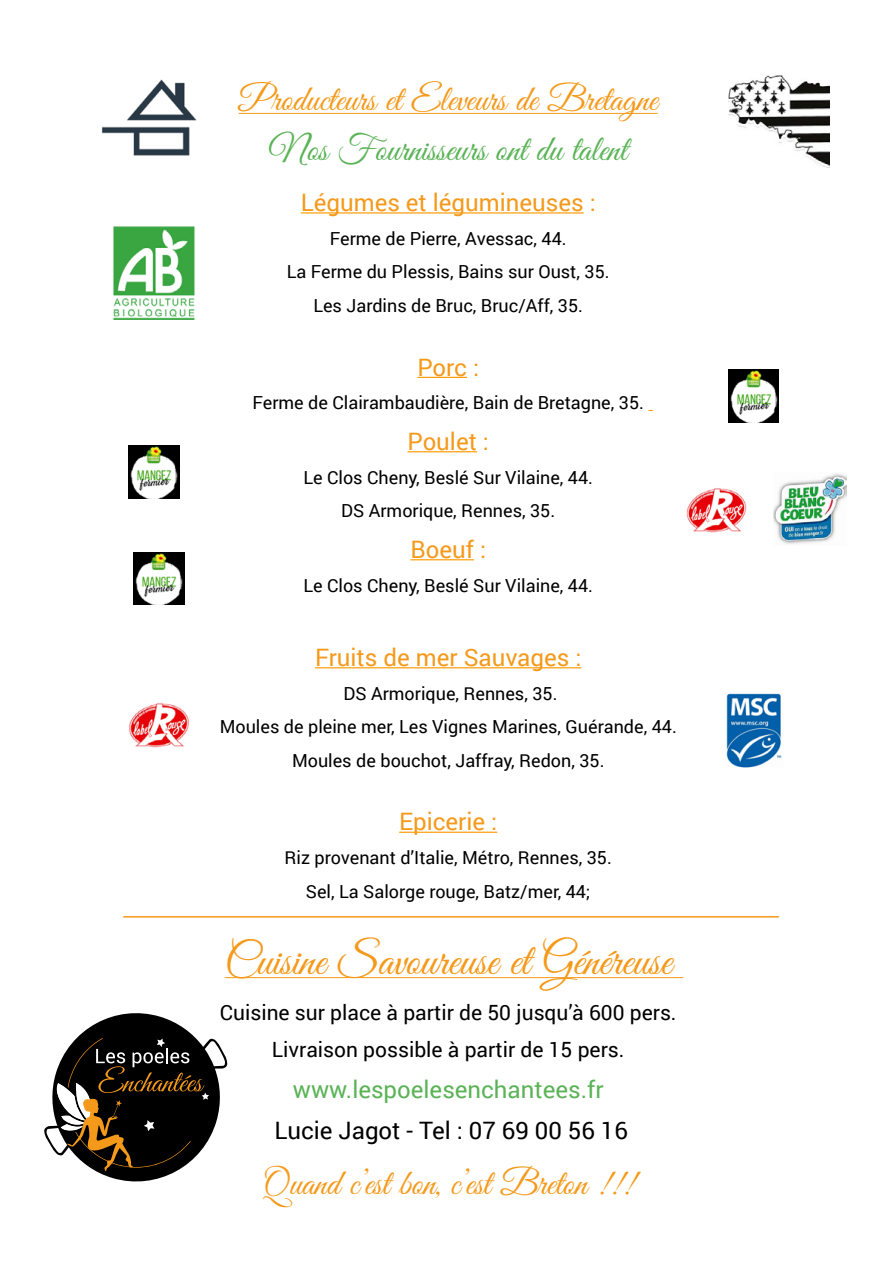
<style>
.page{position:relative;width:893px;height:1263px;background:#fff}
.page>*{position:absolute;margin:0;border:0;box-sizing:border-box;transform-origin:0 0}
.t1{font:45px "Great Vibes";color:#f5991a}
.t2{font:36px "Great Vibes";color:#f5991a}
.t3{font:36px "Great Vibes";color:#5ab356}
.t4{font:24px "Roboto";color:#f5991a}
.t5{font:24px "Roboto";color:#5ab356}
.t6{font:24px "Roboto";color:#000}
.t7{font:21px/37.2px "Roboto";color:#000;text-align:center}
.t8{font:18px/33.6px "Roboto";color:#000;text-align:center}
</style>
<div class="page">
<hr style="left:301px;top:212px;width:283px;height:2px;background:#f90">
<hr style="left:417px;top:377px;width:50px;height:1px;background:#f90">
<hr style="left:407px;top:451px;width:70px;height:1px;background:#f90">
<hr style="left:410px;top:559px;width:64px;height:1px;background:#f90">
<hr style="left:315px;top:667px;width:266px;height:1px;background:#f90">
<hr style="left:399px;top:832px;width:98px;height:1px;background:#f90">
<hr style="left:239px;top:113px;width:419px;height:1px;background:#f5991a">
<hr style="left:225px;top:977px;width:458px;height:1px;background:#f5991a">
<img style="left:102px;top:79px;width:95px;height:77px">
<svg style="left:44px;top:1013px;width:184px;height:169px"></svg>
<img style="left:113px;top:226px;width:82px;height:94px">
<img style="left:729px;top:75px;width:100px;height:93px">
<img style="left:774px;top:473px;width:73px;height:72px">
<img style="left:729px;top:370px;width:50px;height:53px">
<img style="left:134px;top:552px;width:50px;height:53px">
<img style="left:129px;top:446px;width:50px;height:52px">
<img style="left:686px;top:488px;width:61px;height:45px">
<img style="left:129px;top:703px;width:60px;height:45px">
<img style="left:726px;top:693px;width:56px;height:75px">
<hr style="left:123px;top:916px;width:656px;height:1px;background:#f5991a">
<h2 class="t2" style="left:239px;top:80px;width:420px">Producteurs et Eleveurs de Bretagne</h2>
<h2 class="t3" style="left:269px;top:130px;width:359px">Nos Fournisseurs ont du talent</h2>
<h3 class="t4" style="left:301px;top:186px;width:296px">Légumes et légumineuses :</h3>
<p class="t8" style="left:287px;top:221px;width:324px">Ferme de Pierre, Avessac, 44.<br>La Ferme du Plessis, Bains sur Oust, 35.<br>Les Jardins de Bruc, Bruc/Aff, 35.</p>
<h3 class="t4" style="left:417px;top:350px;width:63px">Porc :</h3>
<p class="t8" style="left:253px;top:385px;width:393px">Ferme de Clairambaudière, Bain de Bretagne, 35.</p>
<h3 class="t4" style="left:407px;top:425px;width:83px">Poulet :</h3>
<p class="t8" style="left:303px;top:460px;width:291px">Le Clos Cheny, Beslé Sur Vilaine, 44.<br>DS Armorique, Rennes, 35.</p>
<h3 class="t4" style="left:410px;top:533px;width:77px">Boeuf :</h3>
<p class="t8" style="left:303px;top:568px;width:291px">Le Clos Cheny, Beslé Sur Vilaine, 44.</p>
<h3 class="t4" style="left:315px;top:641px;width:268px">Fruits de mer Sauvages :</h3>
<p class="t8" style="left:220px;top:676px;width:459px">DS Armorique, Rennes, 35.<br>Moules de pleine mer, Les Vignes Marines, Guérande, 44.<br>Moules de bouchot, Jaffray, Redon, 35.</p>
<h3 class="t4" style="left:399px;top:805px;width:100px">Epicerie :</h3>
<p class="t8" style="left:285px;top:840px;width:329px">Riz provenant d’Italie, Métro, Rennes, 35.<br>Sel, La Salorge rouge, Batz/mer, 44;</p>
<h1 class="t1" style="left:225px;top:935px;width:449px">Cuisine Savoureuse et Généreuse</h1>
<p class="t7" style="left:220px;top:993px;width:458px">Cuisine sur place à partir de 50 jusqu’à 600 pers.<br>Livraison possible à partir de 15 pers.</p>
<h3 class="t5" style="left:293px;top:1072px;width:312px">www.lespoelesenchantees.fr</h3>
<h3 class="t6" style="left:275px;top:1113px;width:355px">Lucie Jagot - Tel : 07 69 00 56 16</h3>
<h2 class="t2" style="left:262px;top:1163px;width:373px">Quand c’est bon, c’est Breton !!!</h2>
</div>
